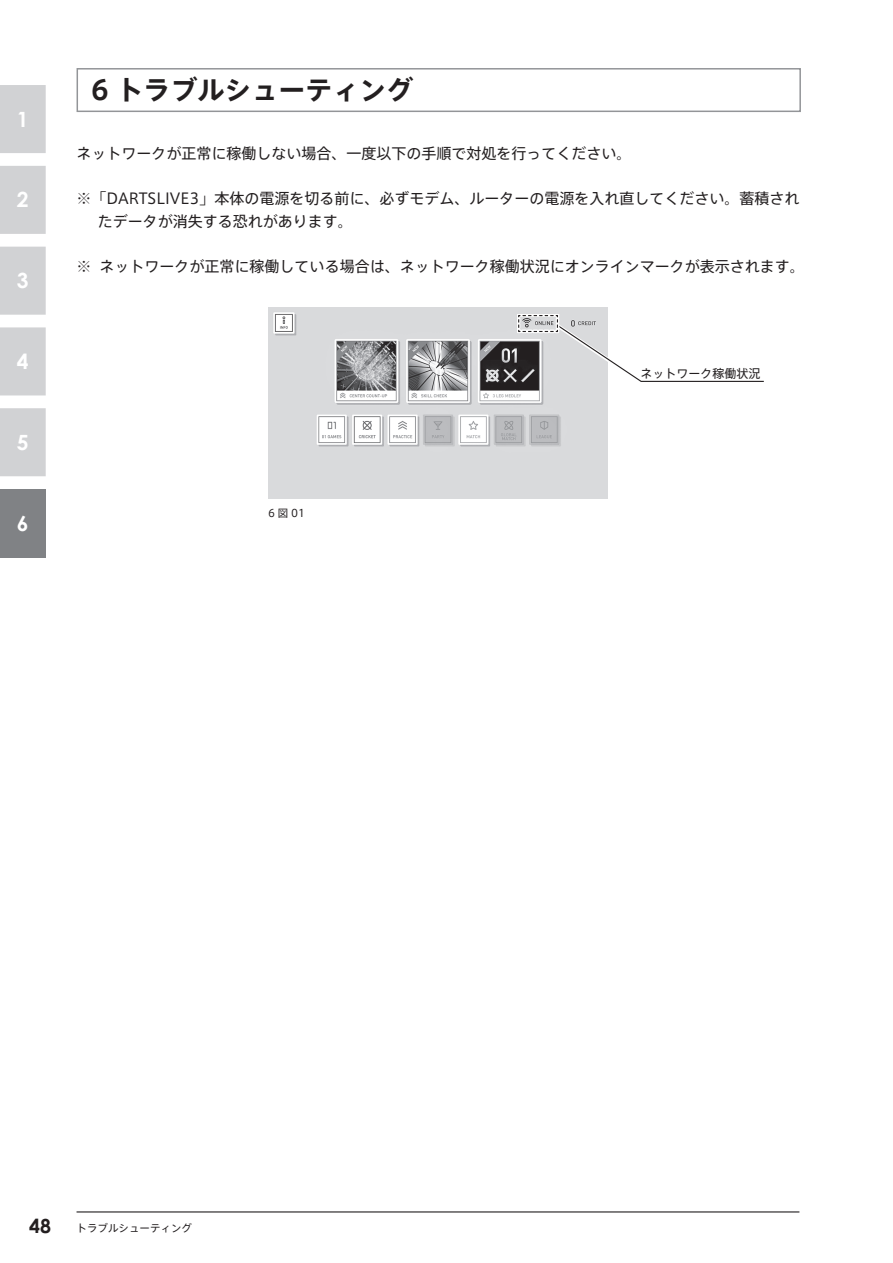
<style>
.page{position:relative;width:893px;height:1263px;background:#fff}
.page>*{position:absolute;margin:0;border:0;box-sizing:border-box;transform-origin:0 0}
.t1{font:700 27px "Axis Pro N";color:#231f20}
.t2{font:700 21px "Century Gothic";color:#fff}
.t3{font:700 19.5px "Century Gothic";color:#231f20}
.t4{font:15px/22.5px "Axis Pro N";color:#231f20}
.t5{font:12px "Axis Pro N";color:#231f20}
.t6{font:10.5px "Axis Pro N";color:#231f20}
</style>
<div class="page">
<svg style="left:0;top:85px;width:46px;height:391px;background:#d6d7d9"></svg>
<div style="left:0;top:489px;width:46px;height:68px;background:#808285"></div>
<svg style="left:76px;top:1211px;width:724px;height:2px"></svg>
<hr style="left:77px;top:1211px;width:722px;height:1px;background:#231f20">
<img style="left:268px;top:308px;width:340px;height:191px">
<div style="left:77px;top:68px;width:724px;height:44px;border:2px solid #939598"></div>
<div style="left:517px;top:314px;width:42px;height:19px;background:#fff"></div>
<svg style="left:518px;top:314px;width:246px;height:68px"></svg>
<h2 class="t2" style="left:17px;top:103px;width:13px">1</h2>
<h2 class="t2" style="left:17px;top:184px;width:13px">2</h2>
<h2 class="t2" style="left:17px;top:265px;width:13px">3</h2>
<h2 class="t2" style="left:17px;top:345px;width:13px">4</h2>
<h2 class="t2" style="left:17px;top:426px;width:13px">5</h2>
<h2 class="t2" style="left:17px;top:507px;width:13px">6</h2>
<h1 class="t1" style="left:91px;top:77px;width:324px">6 トラブルシューティング</h1>
<p class="t4" style="left:77px;top:142px;width:556px">ネットワークが正常に稼働しない場合、一度以下の手順で対処を行ってください。</p>
<p class="t4" style="left:98px;top:187px;width:703px;text-indent:-21px">※「DARTSLIVE3」本体の電源を切る前に、必ずモデム、ルーターの電源を入れ直してください。蓄積されたデータが消失する恐れがあります。</p>
<p class="t4" style="left:77px;top:255px;width:730px">※ ネットワークが正常に稼働している場合は、ネットワーク稼働状況にオンラインマークが表示されます。</p>
<p class="t6" style="left:268px;top:507px;width:39px">6 図 01</p>
<p class="t5" style="left:640px;top:367px;width:121px">ネットワーク稼働状況</p>
<h3 class="t3" style="left:29px;top:1211px;width:23px">48</h3>
<p class="t6" style="left:77px;top:1223px;width:117px">トラブルシューティング</p>
</div>
